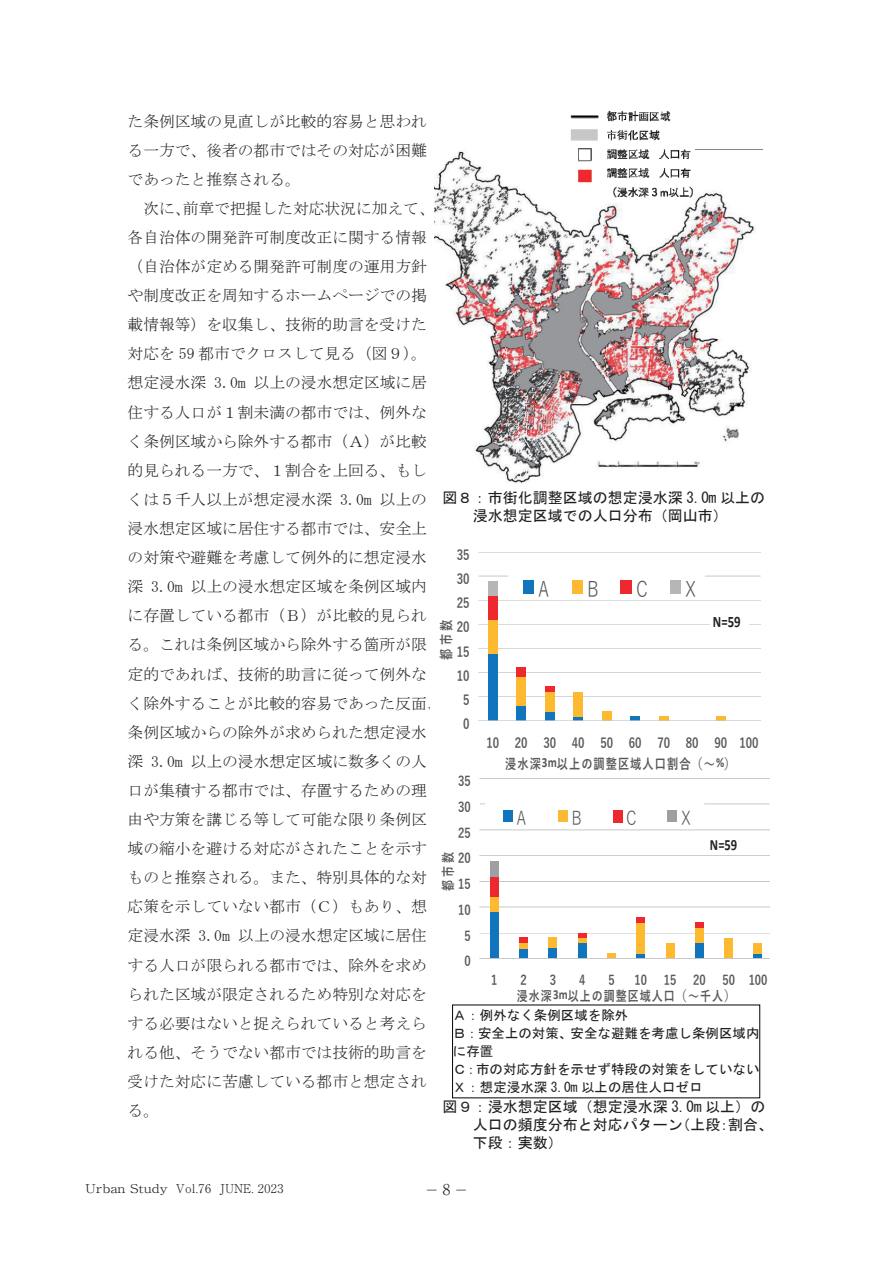
<style>
.page{position:relative;width:893px;height:1263px;background:#fff}
.page>*{position:absolute;margin:0;border:0;box-sizing:border-box;transform-origin:0 0}
.t1{font:21.3px "Yu Gothic";color:#57585a;scale:.8 1}
.t2{font:18.9px "Yu Gothic";color:#57585a;scale:.8 1}
.t3{font:700 16.05px "Calibri";color:#231f20;scale:.8 1}
.t4{font:15.75px/29.1px "MS Mincho";color:#231f20;text-align:justify}
.t5{font:700 15.6px "Calibri";color:#231f20;scale:.8 1}
.t6{font:15px/18px "MS Gothic";color:#231f20;text-align:center}
.t7{font:700 13.95px/20.7px "Yu Gothic";color:#57585a;text-align:center;scale:.8 1}
.t8{font:700 13.65px/15.6px "Yu Gothic";letter-spacing:.045em;color:#57585a;scale:.8 1}
.t9{font:700 13.65px "Yu Gothic";color:#57585a;scale:.8 1}
.t10{font:13.5px/18px "MS Gothic";color:#231f20}
.t11{font:300 13.5px "Ryumin Pro";color:#231f20;scale:1.3 1}
.t12{font:300 12px "Ryumin Pro";color:#231f20;scale:1.2 1}
.s1{font-family:"Calibri"}
.s2{font-size:15px}
</style>
<div class="page">
<img style="left:435px;top:151px;width:321px;height:332px">
<img style="left:569px;top:111px;width:126px;height:91px">
<hr style="left:480px;top:933px;width:290px;height:1px;background:#c7c8ca">
<hr style="left:480px;top:907px;width:290px;height:1px;background:#c7c8ca">
<hr style="left:480px;top:881px;width:290px;height:1px;background:#c7c8ca">
<hr style="left:480px;top:855px;width:290px;height:1px;background:#c7c8ca">
<hr style="left:480px;top:830px;width:290px;height:1px;background:#c7c8ca">
<hr style="left:480px;top:804px;width:290px;height:1px;background:#c7c8ca">
<hr style="left:480px;top:778px;width:290px;height:1px;background:#c7c8ca">
<div style="left:490px;top:912px;width:9px;height:47px;background:#1075bc"></div>
<div style="left:519px;top:948px;width:9px;height:11px;background:#1075bc"></div>
<div style="left:548px;top:948px;width:9px;height:11px;background:#1075bc"></div>
<div style="left:578px;top:943px;width:9px;height:16px;background:#1075bc"></div>
<div style="left:636px;top:953px;width:9px;height:6px;background:#1075bc"></div>
<div style="left:695px;top:943px;width:9px;height:16px;background:#1075bc"></div>
<div style="left:753px;top:953px;width:9px;height:6px;background:#1075bc"></div>
<div style="left:490px;top:896px;width:9px;height:16px;background:#fdb930"></div>
<div style="left:519px;top:943px;width:9px;height:5px;background:#fdb930"></div>
<div style="left:548px;top:938px;width:9px;height:10px;background:#fdb930"></div>
<div style="left:578px;top:938px;width:9px;height:5px;background:#fdb930"></div>
<div style="left:607px;top:953px;width:9px;height:6px;background:#fdb930"></div>
<div style="left:636px;top:923px;width:9px;height:30px;background:#fdb930"></div>
<div style="left:666px;top:943px;width:8px;height:16px;background:#fdb930"></div>
<div style="left:695px;top:928px;width:9px;height:15px;background:#fdb930"></div>
<div style="left:724px;top:938px;width:9px;height:21px;background:#fdb930"></div>
<div style="left:753px;top:943px;width:9px;height:10px;background:#fdb930"></div>
<div style="left:490px;top:876px;width:9px;height:20px;background:#ee292d"></div>
<div style="left:519px;top:938px;width:9px;height:5px;background:#ee292d"></div>
<div style="left:578px;top:933px;width:8px;height:5px;background:#ee292d"></div>
<div style="left:636px;top:917px;width:9px;height:6px;background:#ee292d"></div>
<div style="left:695px;top:923px;width:9px;height:5px;background:#ee292d"></div>
<div style="left:490px;top:861px;width:9px;height:15px;background:#9d9fa3"></div>
<hr style="left:480px;top:958px;width:290px;height:1px;background:#c7c8ca">
<div style="left:503px;top:810px;width:9px;height:12px;background:#1075bc"></div>
<div style="left:558px;top:810px;width:9px;height:12px;background:#fdb930"></div>
<div style="left:613px;top:810px;width:10px;height:13px;background:#ee292d"></div>
<div style="left:668px;top:810px;width:9px;height:12px;background:#9d9fa3"></div>
<hr style="left:479px;top:697px;width:282px;height:1px;background:#c7c8ca">
<hr style="left:479px;top:673px;width:282px;height:1px;background:#c7c8ca">
<hr style="left:479px;top:649px;width:282px;height:1px;background:#c7c8ca">
<hr style="left:479px;top:624px;width:282px;height:1px;background:#c7c8ca">
<hr style="left:479px;top:600px;width:282px;height:1px;background:#c7c8ca">
<hr style="left:479px;top:576px;width:282px;height:1px;background:#c7c8ca">
<hr style="left:479px;top:552px;width:282px;height:1px;background:#c7c8ca">
<div style="left:488px;top:653px;width:10px;height:68px;background:#1075bc"></div>
<div style="left:517px;top:706px;width:9px;height:15px;background:#1075bc"></div>
<div style="left:545px;top:711px;width:10px;height:10px;background:#1075bc"></div>
<div style="left:574px;top:716px;width:9px;height:5px;background:#1075bc"></div>
<div style="left:631px;top:716px;width:9px;height:5px;background:#1075bc"></div>
<div style="left:488px;top:619px;width:10px;height:34px;background:#fdb930"></div>
<div style="left:517px;top:677px;width:9px;height:29px;background:#fdb930"></div>
<div style="left:545px;top:692px;width:10px;height:19px;background:#fdb930"></div>
<div style="left:574px;top:692px;width:9px;height:24px;background:#fdb930"></div>
<div style="left:602px;top:711px;width:10px;height:10px;background:#fdb930"></div>
<div style="left:659px;top:716px;width:10px;height:5px;background:#fdb930"></div>
<div style="left:716px;top:716px;width:10px;height:5px;background:#fdb930"></div>
<div style="left:488px;top:595px;width:10px;height:24px;background:#ee292d"></div>
<div style="left:517px;top:667px;width:9px;height:10px;background:#ee292d"></div>
<div style="left:545px;top:687px;width:10px;height:5px;background:#ee292d"></div>
<div style="left:488px;top:581px;width:10px;height:14px;background:#b5b6b8"></div>
<hr style="left:479px;top:721px;width:282px;height:1px;background:#c7c8ca">
<div style="left:523px;top:580px;width:10px;height:13px;background:#1075bc"></div>
<div style="left:572px;top:580px;width:10px;height:13px;background:#fdb930"></div>
<div style="left:621px;top:580px;width:11px;height:14px;background:#ee292d"></div>
<div style="left:670px;top:580px;width:10px;height:13px;background:#b5b6b8"></div>
<div style="left:710px;top:608px;width:39px;height:22px;background:#fff"></div>
<p class="t4" style="left:128px;top:106px;width:301px">た条例区域の見直しが比較的容易と思われる一方で、後者の都市ではその対応が困難であったと推察される。</p>
<p class="t4" style="left:128px;top:194px;width:317px;text-align:left;text-indent:16px">次に、前章で把握した対応状況に加えて、各自治体の開発許可制度改正に関する情報（自治体が定める開発許可制度の運用方針や制度改正を周知するホームページでの掲載情報等）を収集し、技術的助言を受けた対応を 59 都市でクロスして見る（図９）。想定浸水深 3.0m 以上の浸水想定区域に居住する人口が１割未満の都市では、例外なく条例区域から除外する都市（Ａ）が比較的見られる一方で、１割合を上回る、もしくは５千人以上が想定浸水深 3.0m 以上の浸水想定区域に居住する都市では、安全上の対策や避難を考慮して例外的に想定浸水深 3.0m 以上の浸水想定区域を条例区域内に存置している都市（Ｂ）が比較的見られる。これは条例区域から除外する箇所が限定的であれば、技術的助言に従って例外なく除外することが比較的容易であった反面、条例区域からの除外が求められた想定浸水深 3.0m 以上の浸水想定区域に数多くの人口が集積する都市では、存置するための理由や方策を講じる等して可能な限り条例区域の縮小を避ける対応がされたことを示すものと推察される。また、特別具体的な対応策を示していない都市（Ｃ）もあり、想定浸水深 3.0m 以上の浸水想定区域に居住する人口が限られる都市では、除外を求められた区域が限定されるため特別な対応をする必要はないと捉えられていると考えられる他、そうでない都市では技術的助言を受けた対応に苦慮している都市と想定される。</p>
<p class="t6" style="left:443px;top:489px;width:324px">図８：市街化調整区域の想定浸水深 3.0m 以上の浸水想定区域での人口分布（岡山市）</p>
<p class="t7" style="left:457px;top:545px;width:17px">35</p>
<p class="t7" style="left:457px;top:569px;width:17px">30</p>
<h1 class="t1" style="left:538px;top:569px;width:15px">A</h1>
<h1 class="t1" style="left:587px;top:569px;width:16px">B</h1>
<h1 class="t1" style="left:636px;top:569px;width:16px">C</h1>
<h1 class="t1" style="left:685px;top:569px;width:15px">X</h1>
<p class="t7" style="left:457px;top:593px;width:17px">25</p>
<p class="t3" style="left:713px;top:610px;width:36px">N=59</p>
<p class="t7" style="left:436px;top:660px;width:52px;rotate:-90deg">都市数</p>
<p class="t7" style="left:457px;top:617px;width:17px">20</p>
<p class="t7" style="left:457px;top:641px;width:17px">15</p>
<p class="t7" style="left:457px;top:665px;width:17px">10</p>
<p class="t7" style="left:463px;top:689px;width:10px">5</p>
<p class="t7" style="left:463px;top:713px;width:10px">0</p>
<p class="t7" style="left:487px;top:733px;width:342px">10 20 30 40 50 60 70 80 90 100浸⽔深<span class="s1">3m</span>以上の調整区域⼈⼝割合（〜<span class="s1">%</span>）</p>
<p class="t9" style="left:458px;top:773px;width:17px">35</p>
<p class="t9" style="left:458px;top:799px;width:17px">30</p>
<p class="t2" style="left:516px;top:801px;width:14px">A</p>
<p class="t2" style="left:571px;top:801px;width:14px">B</p>
<p class="t2" style="left:626px;top:801px;width:14px">C</p>
<p class="t2" style="left:681px;top:801px;width:14px">X</p>
<p class="t9" style="left:458px;top:825px;width:17px">25</p>
<p class="t5" style="left:710px;top:834px;width:36px">N=59</p>
<p class="t9" style="left:440px;top:891px;width:51px;rotate:-90deg">都市数</p>
<p class="t9" style="left:458px;top:850px;width:17px">20</p>
<p class="t9" style="left:458px;top:876px;width:17px">15</p>
<p class="t9" style="left:458px;top:902px;width:17px">10</p>
<p class="t9" style="left:464px;top:928px;width:9px">5</p>
<p class="t9" style="left:464px;top:953px;width:9px">0</p>
<p class="t9" style="left:491px;top:972px;width:9px">1</p>
<p class="t9" style="left:521px;top:972px;width:9px">2</p>
<p class="t9" style="left:550px;top:972px;width:9px">3</p>
<p class="t9" style="left:579px;top:972px;width:9px">4</p>
<p class="t9" style="left:608px;top:972px;width:9px">5</p>
<p class="t8" style="left:517px;top:972px;width:315px;text-indent:118px">10 15 20 50 100浸⽔深<span class="s1">3m</span>以上の調整区域⼈⼝（〜千⼈）</p>
<p class="t10" style="left:453px;top:1006px;width:308px">Ａ：例外なく条例区域を除外<br>Ｂ：安全上の対策、安全な避難を考慮し条例区域内に存置<br>Ｃ：市の対応方針を示せず特段の対策をしていない<br>Ｘ：想定浸水深 3.0m 以上の居住人口ゼロ</p>
<p class="t6" style="left:473px;top:1098px;width:302px;text-align:left;text-indent:-30px">図９：浸水想定区域（想定浸水深 3.0m 以上）の人口の頻度分布と対応パターン（上段：割合、下段：実数）</p>
<p class="t12" style="left:85px;top:1179px;width:167px">Urban Study Vol.76 JUNE. 2023</p>
<p class="t11" style="left:423px;top:1179px;width:38px">−<span class="s2">8</span>−</p>
</div>
